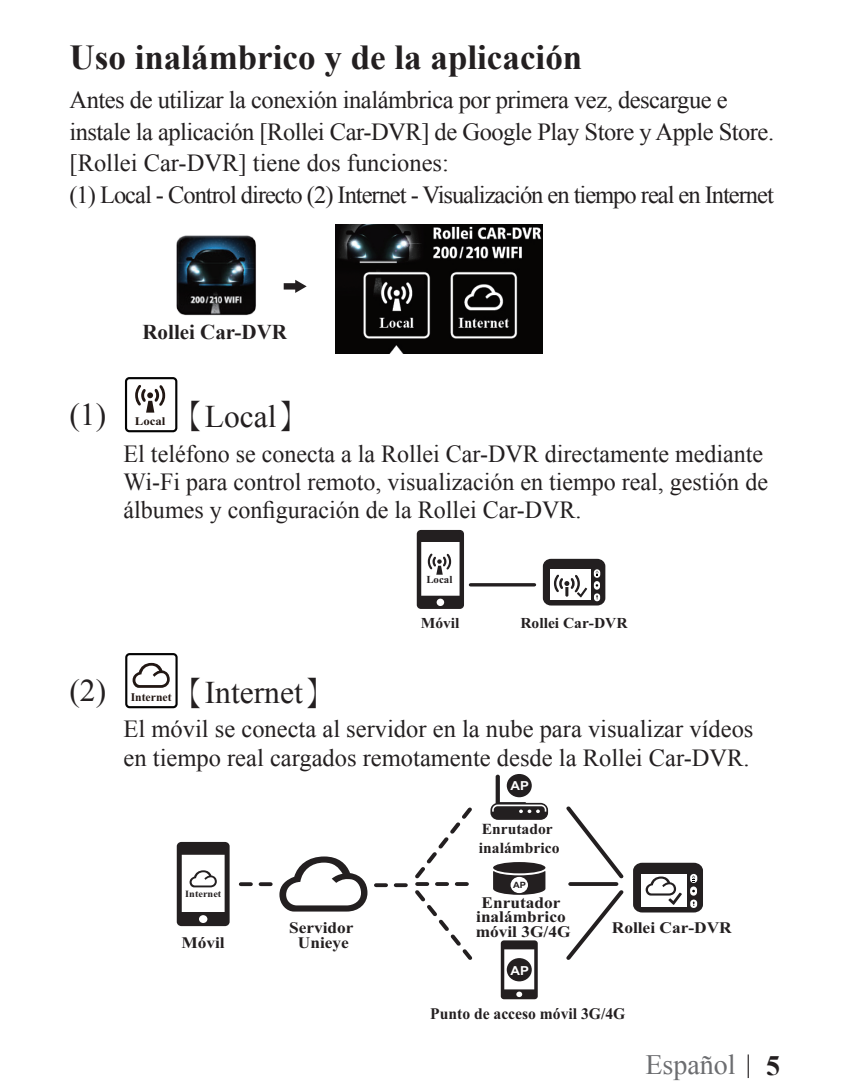
<style>
.page{position:relative;width:844px;height:1092px;background:#fff}
.page>*{position:absolute;margin:0;border:0;box-sizing:border-box;transform-origin:0 0}
.t1{font:700 35px "Times New Roman";color:#231f20}
.t2{font:31.5px "Times New Roman";color:#231f20}
.t3{font:28px "Times New Roman";color:#6c6d70}
.t4{font:24.5px/28px "Times New Roman";color:#231f20}
.t5{font:24.5px/31.5px "Times New Roman";letter-spacing:-.02em;color:#231f20}
.t6{font:700 21px "Times New Roman";color:#231f20}
.t7{font:700 16.1px/14.3px "Times New Roman";color:#231f20;text-align:center;scale:1.07 1}
.t8{font:700 16.1px "Times New Roman";color:#231f20}
.t9{font:700 15.4px/19.2px "Times New Roman";color:#231f20}
.t10{font:700 15.05px "Times New Roman";color:#231f20}
.t11{font:700 12.25px "Arial";color:#fff;scale:1.07 1}
.t12{font:700 11.55px "Times New Roman";color:#221713}
.t13{font:700 11.55px "Times New Roman";color:#221713;scale:1.1 1}
.t14{font:700 10.5px "Times New Roman";color:#231f20}
.t15{font:700 9.45px "Times New Roman";color:#231f20;scale:1.07 1}
.t16{font:700 8.75px "Arial";color:#231f20;scale:1.07 1}
.s1{font-family:"Adobe Ming Std";font-weight:300}
.s2{font-family:"Adobe Ming Std";font-weight:300;color:#231f20}
.s3{font-weight:700;color:#231f20}
</style>
<div class="page">
<div style="left:542px;top:558px;width:63px;height:47px;background:#231f20;border-radius:8px"></div>
<svg style="left:593px;top:581px;width:7px;height:8px"></svg>
<svg style="left:593px;top:593px;width:7px;height:8px"></svg>
<svg style="left:593px;top:569px;width:7px;height:8px"></svg>
<div style="left:550px;top:569px;width:40px;height:31px;background:#fff"></div>
<svg style="left:595px;top:570px;width:3px;height:6px"></svg>
<hr style="left:470px;top:583px;width:64px;height:3px;background:#231f20">
<svg style="left:553px;top:574px;width:34px;height:23px"></svg>
<svg style="left:416px;top:530px;width:48px;height:79px"></svg>
<img style="left:336px;top:224px;width:206px;height:129px">
<img style="left:176px;top:235px;width:80px;height:81px">
<div style="left:125px;top:377px;width:52px;height:55px;border:2px solid #030303;border-radius:3px"></div>
<svg style="left:135px;top:385px;width:30px;height:27px"></svg>
<div style="left:125px;top:653px;width:53px;height:55px;border:2px solid #030303;border-radius:3px"></div>
<svg style="left:132px;top:662px;width:38px;height:25px"></svg>
<svg style="left:283px;top:280px;width:23px;height:13px"></svg>
<svg style="left:238px;top:882px;width:32px;height:4px"></svg>
<svg style="left:374px;top:883px;width:31px;height:4px"></svg>
<svg style="left:279px;top:856px;width:88px;height:55px"></svg>
<svg style="left:490px;top:774px;width:58px;height:45px"></svg>
<svg style="left:500px;top:940px;width:37px;height:59px"></svg>
<div style="left:506px;top:958px;width:25px;height:23px;background:#231f20;border-radius:50%"></div>
<svg style="left:566px;top:806px;width:58px;height:154px"></svg>
<hr style="left:570px;top:882px;width:46px;height:3px;background:#231f20">
<svg style="left:415px;top:807px;width:58px;height:153px"></svg>
<div style="left:493px;top:862px;width:52px;height:11px;background:#231f20;border-radius:50%"></div>
<svg style="left:493px;top:871px;width:52px;height:23px"></svg>
<div style="left:510px;top:876px;width:18px;height:17px;background:#fff;border-radius:50%"></div>
<svg style="left:177px;top:841px;width:52px;height:85px"></svg>
<div style="left:633px;top:862px;width:69px;height:50px;background:#231f20;border-radius:9px"></div>
<svg style="left:690px;top:886px;width:6px;height:9px"></svg>
<svg style="left:690px;top:899px;width:7px;height:8px"></svg>
<svg style="left:690px;top:873px;width:7px;height:9px"></svg>
<div style="left:641px;top:874px;width:45px;height:32px;background:#fff"></div>
<svg style="left:692px;top:875px;width:3px;height:6px"></svg>
<svg style="left:645px;top:876px;width:36px;height:28px"></svg>
<h1 class="t1" style="left:69px;top:33px;width:514px">Uso inalámbrico y de la aplicación</h1>
<p class="t5" style="left:69px;top:84px;width:706px">Antes de utilizar la conexión inalámbrica por primera vez, descargue e instale la aplicación [Rollei Car-DVR] de Google Play Store y Apple Store. [Rollei Car-DVR] tiene dos funciones:<br>(1) Local - Control directo (2) Internet - Visualización en tiempo real en Internet</p>
<p class="t6" style="left:142px;top:317px;width:146px">Rollei Car-DVR</p>
<p class="t2" style="left:69px;top:393px;width:38px">(1)</p>
<p class="t13" style="left:135px;top:413px;width:29px">Local</p>
<p class="t2" style="left:173px;top:395px;width:136px"><span class="s1">【</span>Local<span class="s1">】</span></p>
<p class="t12" style="left:198px;top:413px;width:42px">Internet</p>
<p class="t4" style="left:124px;top:439px;width:645px">El teléfono se conecta a la Rollei Car-DVR directamente mediante<br>Wi-Fi para control remoto, visualización en tiempo real, gestión de álbumes y configuración de la Rollei Car-DVR.</p>
<p class="t14" style="left:426px;top:572px;width:28px">Local</p>
<p class="t10" style="left:420px;top:613px;width:40px">Móvil</p>
<p class="t10" style="left:520px;top:613px;width:109px">Rollei Car-DVR</p>
<p class="t2" style="left:69px;top:669px;width:38px">(2)</p>
<p class="t13" style="left:67px;top:688px;width:29px">Local</p>
<p class="t12" style="left:131px;top:688px;width:42px">Internet</p>
<p class="t2" style="left:173px;top:671px;width:162px"><span class="s1">【</span>Internet<span class="s1">】</span></p>
<p class="t4" style="left:124px;top:713px;width:631px;line-height:29.4px">El móvil se conecta al servidor en la nube para visualizar vídeos en tiempo real cargados remotamente desde la Rollei Car-DVR.</p>
<p class="t11" style="left:510px;top:777px;width:19px">AP</p>
<p class="t9" style="left:479px;top:818px;width:82px">Enrutador inalámbrico</p>
<p class="t15" style="left:185px;top:887px;width:35px">Internet</p>
<p class="t7" style="left:181px;top:934px;width:42px">Móvil</p>
<p class="t7" style="left:289px;top:919px;width:62px">Servidor<br>Unieye</p>
<p class="t16" style="left:513px;top:879px;width:14px">AP</p>
<p class="t7" style="left:475px;top:894px;width:90px">Enrutador inalámbrico móvil 3G/4G</p>
<p class="t7" style="left:611px;top:920px;width:113px">Rollei Car-DVR</p>
<p class="t11" style="left:510px;top:962px;width:19px">AP</p>
<p class="t8" style="left:430px;top:1001px;width:196px">Punto de acceso móvil 3G/4G</p>
<p class="t3" style="left:645px;top:1045px;width:136px">Español <span class="s2">|</span> <span class="s3">5</span></p>
</div>
